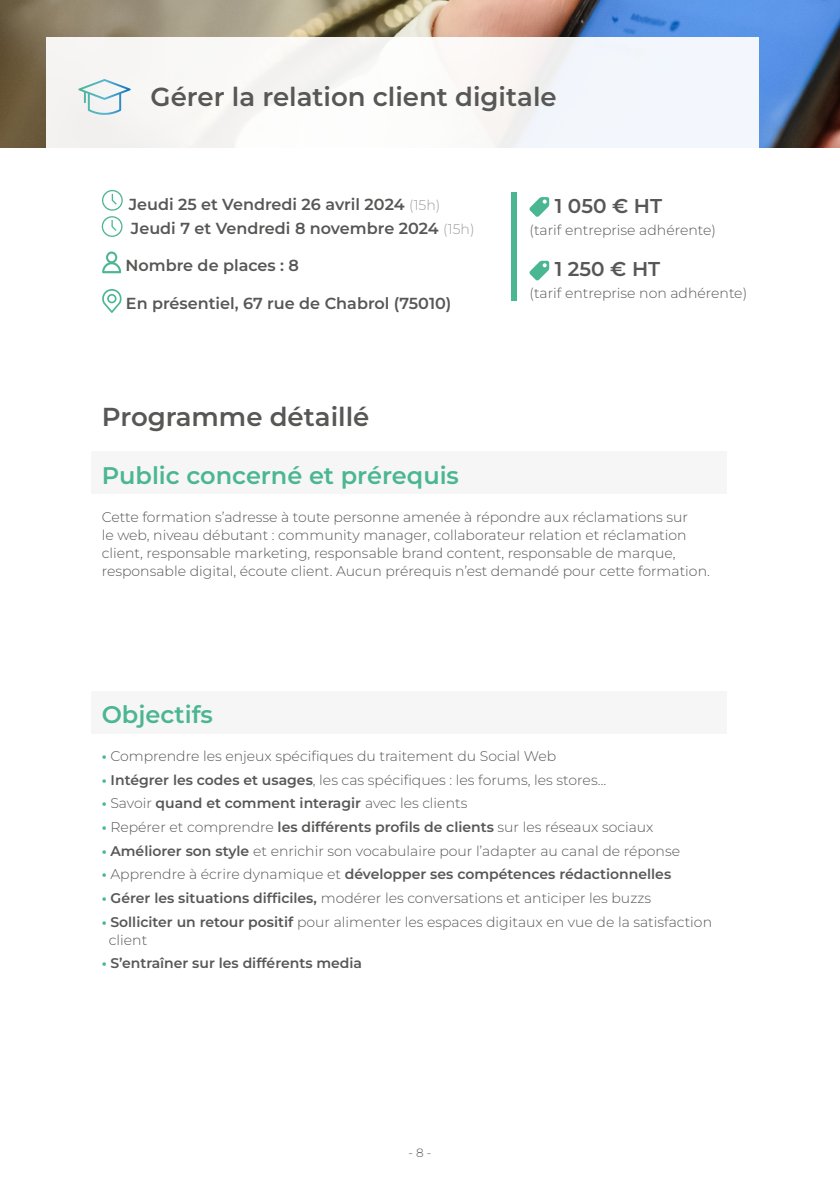
<style>
.page{position:relative;width:840px;height:1191px;background:#fff}
.page>*{position:absolute;margin:0;border:0;box-sizing:border-box;transform-origin:0 0}
.t1{font:600 26px "Montserrat";color:#575756}
.t2{font:600 24px "Montserrat";color:#4bb692}
.t3{font:600 20px "Montserrat";color:#575756}
.t4{font:600 16px/24px "Montserrat";color:#575756}
.t5{font:300 14px/18px "Montserrat";color:#575756}
.t6{font:600 14px "Montserrat";color:#575756}
.t7{font:300 12px "Montserrat";color:#575756}
.s1{font-weight:300;font-size:14px;color:#9d9d9c}
.s2{font-weight:700;color:#4bb692}
.s3{font-weight:600}
.s4{font-weight:300}
</style>
<div class="page">
<img style="left:0;top:0;width:839px;height:148px">
<div style="left:46px;top:37px;width:712px;height:112px;background:#f5f7f9"></div>
<svg style="left:78px;top:79px;width:52px;height:36px"></svg>
<svg style="left:102px;top:251px;width:19px;height:22px"></svg>
<svg style="left:102px;top:289px;width:20px;height:24px"></svg>
<div style="left:511px;top:192px;width:5px;height:108px;background:#4bb692"></div>
<svg style="left:529px;top:197px;width:20px;height:20px"></svg>
<svg style="left:529px;top:261px;width:20px;height:19px"></svg>
<div style="left:91px;top:452px;width:634px;height:42px;background:#f6f6f6"></div>
<div style="left:91px;top:691px;width:634px;height:42px;background:#f6f6f6"></div>
<svg style="left:102px;top:190px;width:21px;height:47px"></svg>
<h1 class="t1" style="left:150px;top:80px;width:407px">Gérer la relation client digitale</h1>
<p class="t4" style="left:129px;top:191px;width:347px">Jeudi 25 et Vendredi 26 avril 2024 <span class="s1">(15h)<br></span>Jeudi 7 et Vendredi 8 novembre 2024 <span class="s1">(15h)</span></p>
<p class="t4" style="left:125px;top:253px;width:175px">Nombre de places : 8</p>
<p class="t4" style="left:126px;top:291px;width:327px">En présentiel, 67 rue de Chabrol (75010)</p>
<h1 class="t1" style="left:102px;top:399px;width:269px">Programme détaillé</h1>
<h3 class="t3" style="left:554px;top:192px;width:109px">1 050 € HT</h3>
<p class="t5" style="left:529px;top:220px;width:188px">(tarif entreprise adhérente)</p>
<h3 class="t3" style="left:554px;top:256px;width:107px">1 250 € HT</h3>
<p class="t5" style="left:529px;top:284px;width:219px">(tarif entreprise non adhérente)</p>
<h2 class="t2" style="left:102px;top:459px;width:358px">Public concerné et prérequis</h2>
<p class="t5" style="left:102px;top:507px;width:609px">Cette formation s’adresse à toute personne amenée à répondre aux réclamations sur<br>le web, niveau débutant : community manager, collaborateur relation et réclamation client, responsable marketing, responsable brand content, responsable de marque, responsable digital, écoute client. Aucun prérequis n’est demandé pour cette formation.</p>
<h2 class="t2" style="left:102px;top:698px;width:113px">Objectifs</h2>
<p class="t5" style="left:102px;top:746px;width:455px"><span class="s2">•</span> Comprendre les enjeux spécifiques du traitement du Social Web</p>
<p class="t5" style="left:102px;top:770px;width:505px"><span class="s2">•</span> <span class="s3">Intégrer les codes et usages</span>, les cas spécifiques : les forums, les stores…</p>
<p class="t6" style="left:102px;top:794px;width:367px"><span class="s2">•</span> <span class="s4">Savoir</span> quand et comment interagir <span class="s4">avec les clients</span></p>
<p class="t5" style="left:102px;top:817px;width:553px"><span class="s2">•</span> Repérer et comprendre <span class="s3">les différents profils de clients</span> sur les réseaux sociaux</p>
<p class="t5" style="left:102px;top:841px;width:579px"><span class="s2">•</span> <span class="s3">Améliorer son style</span> et enrichir son vocabulaire pour l’adapter au canal de réponse</p>
<p class="t6" style="left:102px;top:865px;width:570px"><span class="s2">•</span> <span class="s4">Apprendre à écrire dynamique et</span> développer ses compétences rédactionnelles</p>
<p class="t5" style="left:102px;top:888px;width:550px"><span class="s2">•</span> <span class="s3">Gérer les situations difficiles,</span> modérer les conversations et anticiper les buzzs</p>
<p class="t5" style="left:109px;top:912px;width:604px;text-indent:-7px"><span class="s2">•</span> <span class="s3">Solliciter un retour positif</span> pour alimenter les espaces digitaux en vue de la satisfaction client</p>
<p class="t6" style="left:102px;top:954px;width:262px"><span class="s2">•</span> S’entraîner sur les différents media</p>
<p class="t7" style="left:408px;top:1145px;width:24px">- 8 -</p>
</div>
